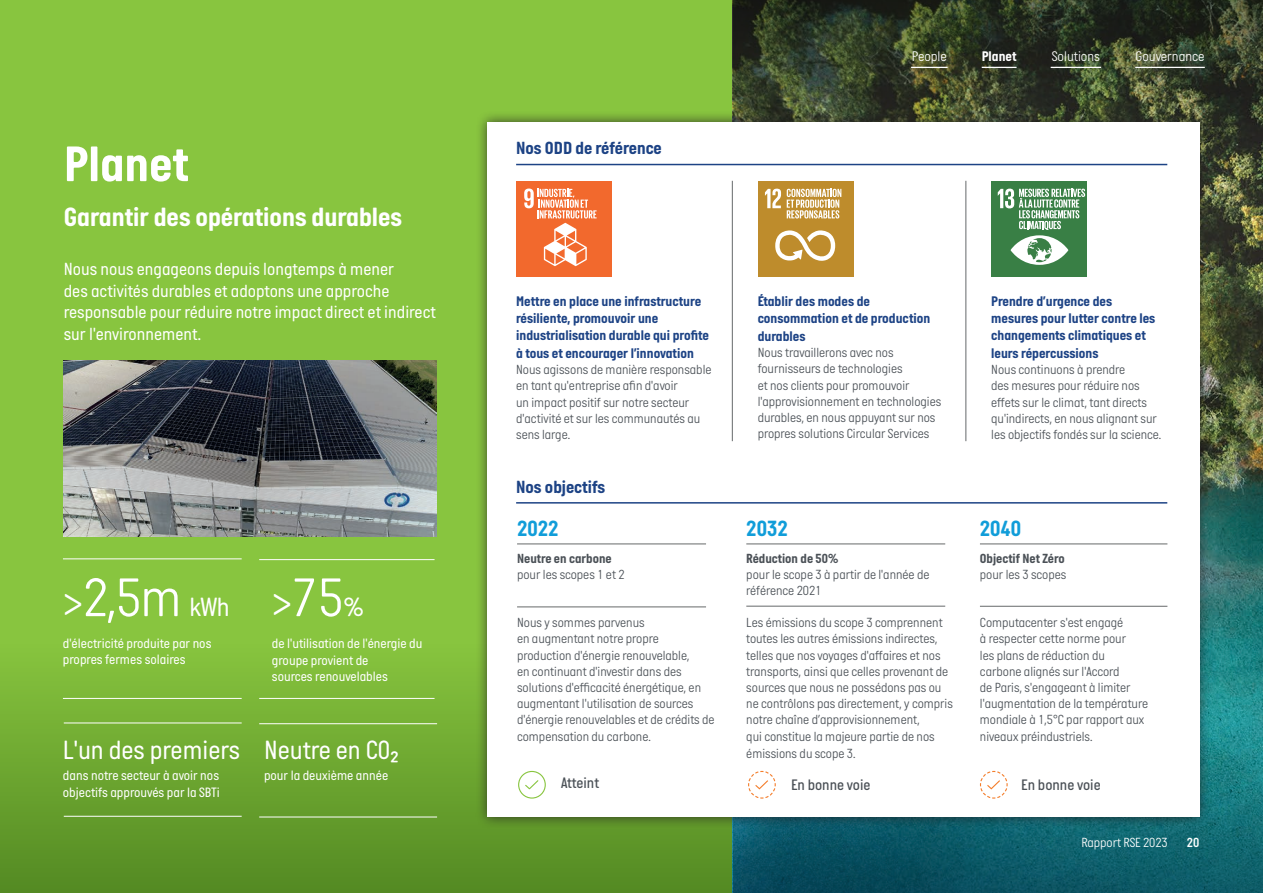
<style>
.page{position:relative;width:1263px;height:893px;background:#fff}
.page>*{position:absolute;margin:0;border:0;box-sizing:border-box;transform-origin:0 0}
.t1{font:300 55.5px "Italian Plate No One";color:#fff}
.t2{font:700 51px "Italian Plate No One";color:#fff}
.t3{font:700 27px "Italian Plate No One";color:#fff}
.t4{font:27px "Italian Plate No One";color:#fff}
.t5{font:700 22.5px "Italian Plate No One";color:#119dd9}
.t6{font:18px/21.6px "Italian Plate No One";color:#fff}
.t7{font:700 18px "Italian Plate No One";color:#1d4385}
.t8{font:500 15.6px "Italian Plate No One";color:#4b5157}
.t9{font:700 14.25px/17.2px "Italian Plate No One";color:#1d4385}
.t10{font:300 14.25px "Italian Plate No One";color:#fff}
.t11{font:700 14.25px "Italian Plate No One";color:#fff}
.t12{font:13.8px/16.6px "Italian Plate No One";color:#fff}
.t13{font:300 13.5px/16.2px "Italian Plate No One";color:#4b5157}
.t14{font:700 13.5px "Italian Plate No One";color:#4b5157}
.t15{font:300 13.5px "Italian Plate No One";color:#fff}
.t16{font:13.5px "Italian Plate No One D Bd";color:#fff}
.s1{font-size:45px}
.s2{font-weight:400;font-size:27px}
.s3{font-size:29.4px}
</style>
<div class="page">
<div style="left:0;top:0;width:746px;height:893px;background:#88c53f"></div>
<div style="left:0;top:643px;width:746px;height:250px;background:linear-gradient(to bottom,#88c53f,#548a23)"></div>
<img style="left:1211px;top:162px;width:52px;height:590px">
<svg style="left:733px;top:752px;width:530px;height:141px;background:#0d5c69"></svg>
<svg style="left:733px;top:0;width:530px;height:162px;background:#323b27"></svg>
<div style="left:475px;top:111px;width:736px;height:717px;background:#231f20;opacity:.75"></div>
<div style="left:487px;top:122px;width:712px;height:695px;background:#fff"></div>
<hr style="left:732px;top:181px;width:1px;height:260px;background:#66696a">
<hr style="left:516px;top:164px;width:651px;height:1px;background:#1d4385">
<hr style="left:965px;top:181px;width:1px;height:260px;background:#66696a">
<hr style="left:516px;top:502px;width:651px;height:2px;background:#1d4385">
<hr style="left:517px;top:544px;width:189px;height:1px;background:#66696a">
<hr style="left:746px;top:544px;width:199px;height:1px;background:#66696a">
<hr style="left:980px;top:544px;width:187px;height:1px;background:#66696a">
<hr style="left:517px;top:606px;width:189px;height:1px;background:#66696a">
<hr style="left:746px;top:606px;width:199px;height:1px;background:#66696a">
<hr style="left:980px;top:606px;width:187px;height:1px;background:#66696a">
<div style="left:518px;top:771px;width:28px;height:28px;border:1px solid #88c53f;border-radius:50%"></div>
<svg style="left:525px;top:780px;width:14px;height:10px"></svg>
<svg style="left:748px;top:770px;width:28px;height:29px"></svg>
<svg style="left:979px;top:770px;width:29px;height:29px"></svg>
<hr style="left:63px;top:698px;width:179px;height:1px;background:#fff">
<hr style="left:259px;top:698px;width:175px;height:1px;background:#fff">
<hr style="left:64px;top:723px;width:178px;height:1px;background:#fff">
<hr style="left:64px;top:816px;width:178px;height:1px;background:#fff">
<hr style="left:63px;top:558px;width:179px;height:1px;background:#fff">
<hr style="left:259px;top:559px;width:175px;height:1px;background:#fff">
<img style="left:64px;top:360px;width:373px;height:176px">
<hr style="left:911px;top:67px;width:37px;height:1px;background:#fff">
<hr style="left:982px;top:67px;width:34px;height:1px;background:#fff">
<hr style="left:1051px;top:67px;width:50px;height:1px;background:#fff">
<hr style="left:259px;top:723px;width:178px;height:1px;background:#fff">
<hr style="left:259px;top:817px;width:178px;height:1px;background:#fff">
<hr style="left:1135px;top:67px;width:70px;height:1px;background:#fff">
<div style="left:758px;top:181px;width:96px;height:96px;background:#be8c2c"></div>
<svg style="left:775px;top:230px;width:60px;height:31px"></svg>
<svg style="left:765px;top:189px;width:16px;height:19px"></svg>
<svg style="left:787px;top:189px;width:54px;height:29px"></svg>
<div style="left:516px;top:181px;width:96px;height:96px;background:#f2692d"></div>
<svg style="left:524px;top:189px;width:72px;height:77px"></svg>
<div style="left:991px;top:181px;width:96px;height:96px;background:#397f45"></div>
<svg style="left:998px;top:189px;width:87px;height:76px"></svg>
<h2 class="t2" style="left:64px;top:136px;width:126px">Planet</h2>
<h3 class="t3" style="left:64px;top:203px;width:340px">Garantir des opérations durables</h3>
<h3 class="t6" style="left:64px;top:258px;width:374px">Nous nous engageons depuis longtemps à mener<br>des activités durables et adoptons une approche responsable pour réduire notre impact direct et indirect sur l'environnement.</h3>
<h1 class="t1" style="left:63px;top:567px;width:168px"><span class="s1">&gt;</span>2,5m <span class="s2">kWh</span></h1>
<p class="t12" style="left:63px;top:635px;width:150px">d'électricité produite par nos propres fermes solaires</p>
<h3 class="t4" style="left:63px;top:736px;width:179px">L'un des premiers</h3>
<p class="t12" style="left:63px;top:767px;width:158px">dans notre secteur à avoir nos objectifs approuvés par la SBTi</p>
<h1 class="t1" style="left:272px;top:567px;width:93px"><span class="s1">&gt;</span>75<span class="s2">%</span></h1>
<p class="t12" style="left:272px;top:635px;width:152px">de l'utilisation de l'énergie du groupe provient de<br>sources renouvelables</p>
<h3 class="t4" style="left:264px;top:736px;width:136px">Neutre en C0<span class="s3">2</span></h3>
<p class="t12" style="left:264px;top:767px;width:126px">pour la deuxième année</p>
<h3 class="t7" style="left:516px;top:139px;width:147px">Nos ODD de référence</h3>
<p class="t10" style="left:912px;top:48px;width:37px">People</p>
<p class="t11" style="left:982px;top:48px;width:36px">Planet</p>
<p class="t10" style="left:1052px;top:48px;width:50px">Solutions</p>
<p class="t10" style="left:1135px;top:48px;width:71px">Gouvernance</p>
<p class="t9" style="left:516px;top:293px;width:194px">Mettre en place une infrastructure résiliente, promouvoir une industrialisation durable qui profite à tous et encourager l’innovation</p>
<p class="t13" style="left:516px;top:362px;width:197px">Nous agissons de manière responsable en tant qu'entreprise afin d'avoir<br>un impact positif sur notre secteur d'activité et sur les communautés au sens large.</p>
<p class="t9" style="left:758px;top:293px;width:174px">Établir des modes de consommation et de production durables</p>
<p class="t13" style="left:758px;top:345px;width:185px">Nous travaillerons avec nos fournisseurs de technologies<br>et nos clients pour promouvoir l'approvisionnement en technologies durables, en nous appuyant sur nos propres solutions Circular Services</p>
<p class="t9" style="left:991px;top:293px;width:166px">Prendre d’urgence des mesures pour lutter contre les changements climatiques et leurs répercussions</p>
<p class="t13" style="left:991px;top:362px;width:172px">Nous continuons à prendre<br>des mesures pour réduire nos effets sur le climat, tant directs qu'indirects, en nous alignant sur les objectifs fondés sur la science.</p>
<h3 class="t7" style="left:516px;top:477px;width:91px">Nos objectifs</h3>
<h3 class="t5" style="left:517px;top:516px;width:43px">2022</h3>
<h3 class="t5" style="left:746px;top:516px;width:43px">2032</h3>
<h3 class="t5" style="left:980px;top:516px;width:43px">2040</h3>
<p class="t14" style="left:517px;top:551px;width:96px">Neutre en carbone</p>
<p class="t13" style="left:517px;top:567px;width:109px">pour les scopes 1 et 2</p>
<p class="t14" style="left:746px;top:551px;width:93px">Réduction de 50%</p>
<p class="t13" style="left:746px;top:567px;width:185px">pour le scope 3 à partir de l'année de référence 2021</p>
<p class="t14" style="left:980px;top:551px;width:86px">Objectif Net Zéro</p>
<p class="t13" style="left:980px;top:567px;width:88px">pour les 3 scopes</p>
<p class="t13" style="left:517px;top:615px;width:199px">Nous y sommes parvenus<br>en augmentant notre propre production d'énergie renouvelable,<br>en continuant d'investir dans des solutions d'efficacité énergétique, en augmentant l'utilisation de sources d'énergie renouvelables et de crédits de compensation du carbone.</p>
<p class="t13" style="left:746px;top:615px;width:208px">Les émissions du scope 3 comprennent toutes les autres émissions indirectes, telles que nos voyages d'affaires et nos transports, ainsi que celles provenant de sources que nous ne possédons pas ou ne contrôlons pas directement, y compris notre chaîne d’approvisionnement,<br>qui constitue la majeure partie de nos émissions du scope 3.</p>
<p class="t13" style="left:980px;top:615px;width:170px">Computacenter s'est engagé<br>à respecter cette norme pour<br>les plans de réduction du carbone alignés sur l'Accord<br>de Paris, s'engageant à limiter l'augmentation de la température mondiale à 1,5°C par rapport aux niveaux préindustriels.</p>
<p class="t8" style="left:561px;top:774px;width:40px">Atteint</p>
<p class="t8" style="left:791px;top:776px;width:81px">En bonne voie</p>
<p class="t8" style="left:1021px;top:776px;width:81px">En bonne voie</p>
<p class="t15" style="left:1081px;top:835px;width:88px">Rapport RSE 2023</p>
<p class="t16" style="left:1187px;top:835px;width:14px">20</p>
</div>
